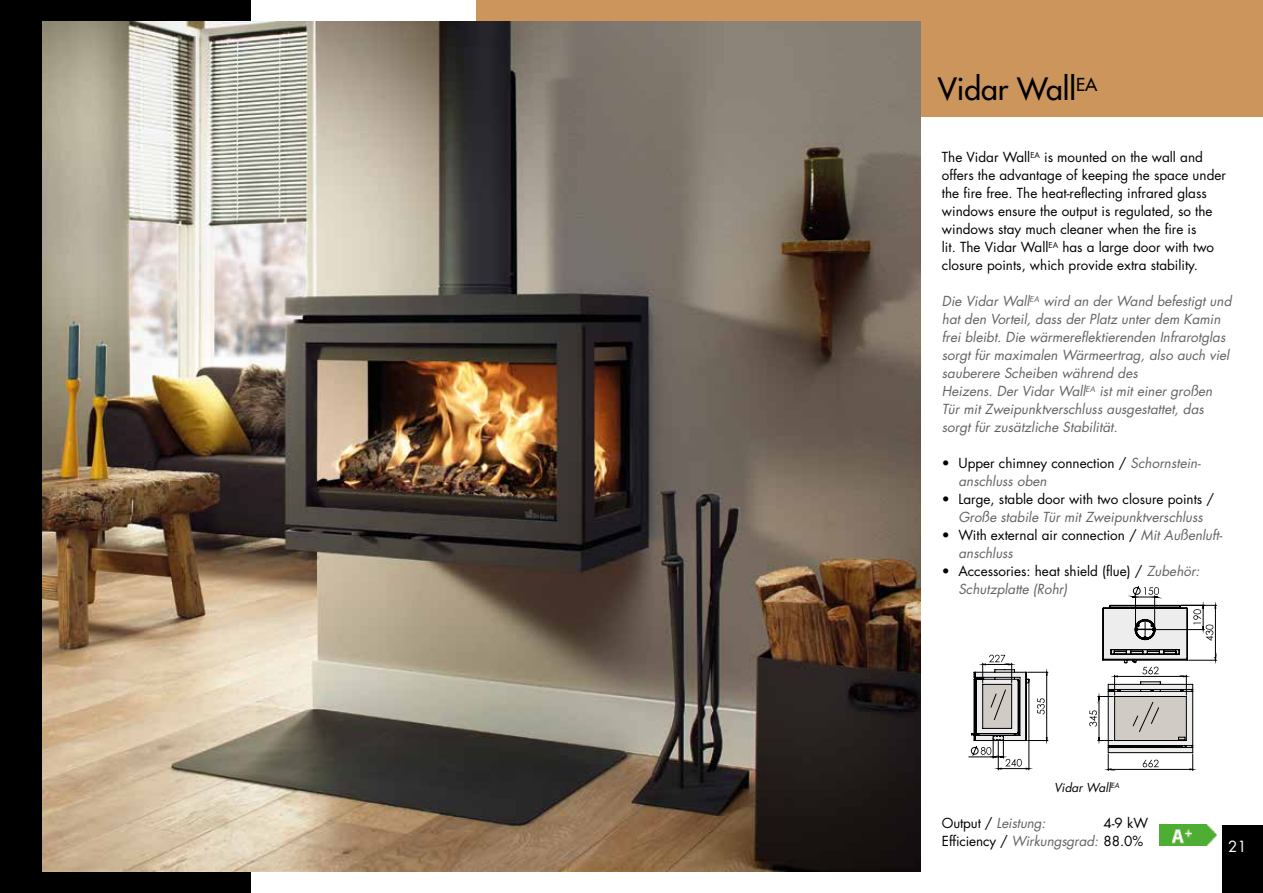
<style>
.page{position:relative;width:1263px;height:893px;background:#fff}
.page>*{position:absolute;margin:0;border:0;box-sizing:border-box;transform-origin:0 0}
.t1{font:500 30px "Futura Std";color:#000}
.t2{font:15px "Futura Std";color:#fff}
.t3{font:13.5px/18px "Futura Std";color:#000}
.t4{font:italic 13.5px/18px "Futura Std";color:#646363}
.t5{font:italic 12px "Futura Std";color:#000}
.s1{font-style:normal;color:#000}
.s2{font-style:italic;color:#646363}
</style>
<div class="page">
<div style="left:1222px;top:825px;width:41px;height:68px;background:#000"></div>
<div style="left:0;top:0;width:251px;height:893px;background:#000"></div>
<div style="left:476px;top:0;width:787px;height:117px;background:#cc955b"></div>
<img style="left:43px;top:21px;width:878px;height:851px">
<hr style="left:1082px;top:860px;width:137px;height:1px;background:#000">
<hr style="left:1082px;top:583px;width:1px;height:86px;background:#000">
<hr style="left:1082px;top:583px;width:137px;height:1px;background:#000">
<hr style="left:1262px;top:583px;width:1px;height:86px;background:#000">
<hr style="left:1082px;top:844px;width:116px;height:1px;background:#000">
<hr style="left:1082px;top:665px;width:1px;height:123px;background:#000">
<hr style="left:1082px;top:665px;width:116px;height:1px;background:#000">
<hr style="left:1262px;top:665px;width:1px;height:123px;background:#000">
<svg style="left:1087px;top:583px;width:132px;height:189px"></svg>
<hr style="left:957px;top:832px;width:94px;height:1px;background:#000">
<hr style="left:957px;top:653px;width:1px;height:123px;background:#000">
<hr style="left:957px;top:653px;width:94px;height:1px;background:#000">
<hr style="left:1055px;top:653px;width:1px;height:123px;background:#000">
<svg style="left:957px;top:653px;width:93px;height:117px"></svg>
<img style="left:1159px;top:825px;width:57px;height:20px">
<h1 class="t1" style="left:938px;top:71px;width:161px">Vidar Wall<sup>EA</sup></h1>
<p class="t3" style="left:942px;top:148px;width:286px">The Vidar Wall<sup>EA</sup> is mounted on the wall and offers the advantage of keeping the space under the fire free. The heat-reflecting infrared glass windows ensure the output is regulated, so the windows stay much cleaner when the fire is<br>lit. The Vidar Wall<sup>EA</sup> has a large door with two closure points, which provide extra stability.</p>
<p class="t4" style="left:942px;top:292px;width:291px">Die Vidar Wall<sup>EA</sup> wird an der Wand befestigt und hat den Vorteil, dass der Platz unter dem Kamin frei bleibt. Die wärmereflektierenden Infrarotglas sorgt für maximalen Wärmeertrag, also auch viel sauberere Scheiben während des<br>Heizens. Der Vidar Wall<sup>EA</sup> ist mit einer großen Tür mit Zweipunktverschluss ausgestattet, das sorgt für zusätzliche Stabilität.</p>
<p class="t4" style="left:958px;top:454px;width:244px;text-indent:-16px"><span class="s1">• Upper chimney connection /</span> Schornstein&shy;anschluss oben</p>
<p class="t3" style="left:942px;top:490px;width:274px">• Large, stable door with two closure points /</p>
<p class="t4" style="left:958px;top:508px;width:246px">Große stabile Tür mit Zweipunktverschluss</p>
<p class="t3" style="left:958px;top:526px;width:265px;text-indent:-16px">• With external air connection / <span class="s2">Mit Außenluft&shy;anschluss</span></p>
<p class="t3" style="left:958px;top:562px;width:243px;text-indent:-16px">• Accessories: heat shield (flue) / <span class="s2">Zubehör:<br>Schutzplatte (Rohr)</span></p>
<p class="t5" style="left:1054px;top:780px;width:67px">Vidar Wall<sup>EA</sup></p>
<p class="t4" style="left:942px;top:814px;width:105px"><span class="s1">Output /</span> Leistung:</p>
<p class="t3" style="left:942px;top:814px;width:208px;text-indent:162px">4-9 kW<br>Efficiency / <span class="s2">Wirkungsgrad:</span> 88.0%</p>
<p class="t2" style="left:1228px;top:837px;width:20px">21</p>
</div>
